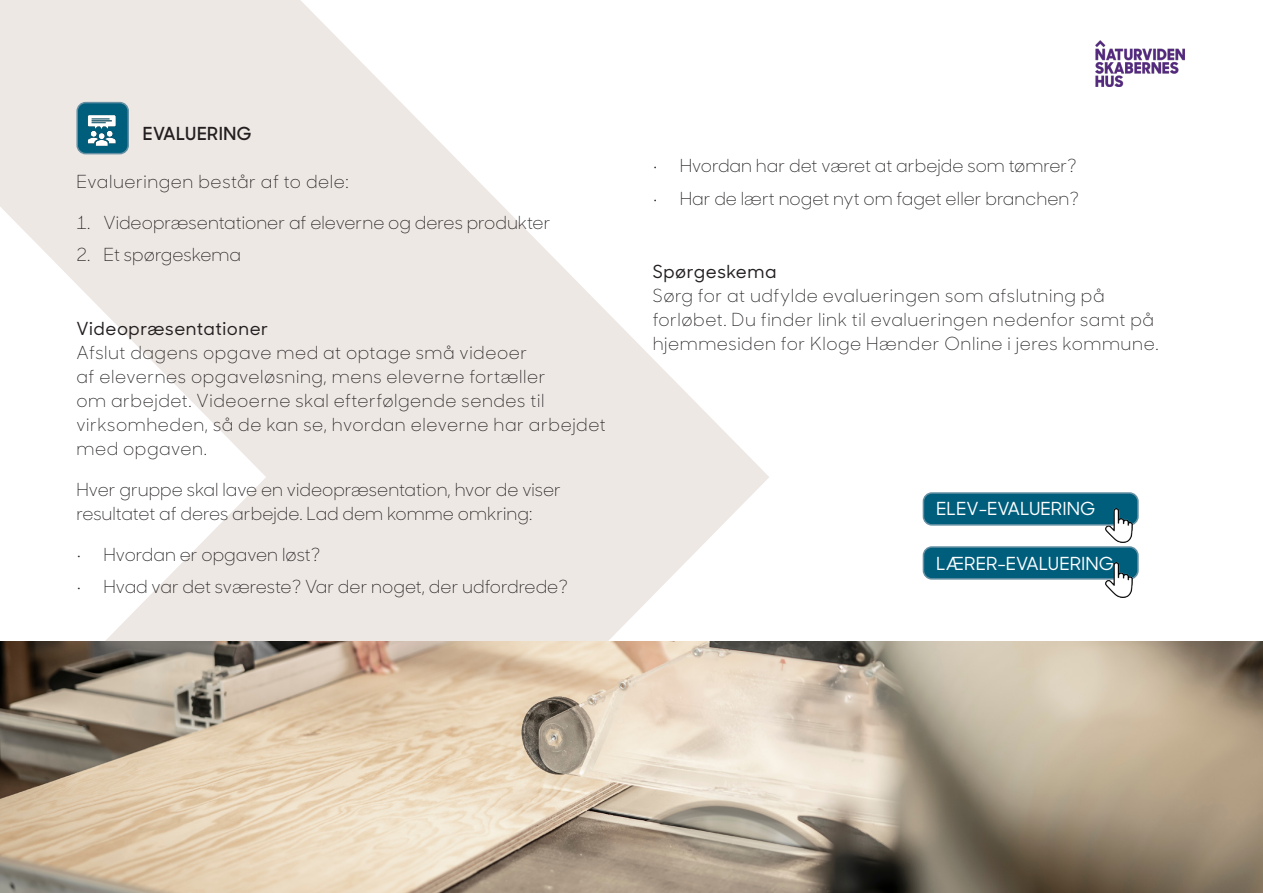
<style>
.page{position:relative;width:1263px;height:893px;background:#fff}
.page>*{position:absolute;margin:0;border:0;box-sizing:border-box;transform-origin:0 0}
.Brødtekst{font:300 18px/24px "Sharp Sans Display No 1";letter-spacing:.03em;color:#231f20}
.Brødtekst-2{font:300 18px/24px "Sharp Sans Display No 1";letter-spacing:.01em;color:#231f20}
.t1{font:500 18px "Sharp Sans Display No 1";color:#fff}
.t2{font:600 18px "Sharp Sans Display No 1";letter-spacing:.03em;color:#231f20}
.s1{font-weight:500}
</style>
<div class="page">
<svg style="left:0;top:0;width:769px;height:641px;fill:#ede8e4"></svg>
<img style="left:1095px;top:40px;width:90px;height:46px">
<div style="left:77px;top:103px;width:51px;height:51px;background:#005e7d;border-radius:9px"></div>
<div style="left:76px;top:102px;width:53px;height:52px;border:2px solid #6590a3;border-radius:9px"></div>
<img style="left:87px;top:115px;width:29px;height:31px">
<div style="left:923px;top:493px;width:215px;height:32px;background:#005e7d;border-radius:9px"></div>
<div style="left:923px;top:492px;width:216px;height:34px;border:2px solid #6590a3;border-radius:9px"></div>
<img style="left:1106px;top:508px;width:27px;height:35px">
<div style="left:923px;top:547px;width:215px;height:32px;background:#005e7d;border-radius:9px"></div>
<div style="left:923px;top:546px;width:216px;height:34px;border:2px solid #6590a3;border-radius:9px"></div>
<img style="left:1106px;top:563px;width:27px;height:34px">
<img style="left:0;top:641px;width:1263px;height:252px">
<p class="t2" style="left:143px;top:119px;width:110px">EVALUERING</p>
<p class="Brødtekst" style="left:76px;top:168px;width:274px">Evalueringen består af to dele:</p>
<p class="Brødtekst-2" style="left:76px;top:209px;width:475px">1. Videopræsentationer af eleverne og deres produkter</p>
<p class="Brødtekst-2" style="left:76px;top:242px;width:166px">2. Et spørgeskema</p>
<p class="Brødtekst" style="left:76px;top:315px;width:531px"><span class="s1">Videopræsentationer<br></span>Afslut dagens opgave med at optage små videoer<br>af elevernes opgaveløsning, mens eleverne fortæller<br>om arbejdet. Videoerne skal efterfølgende sendes til virksomheden, så de kan se, hvordan eleverne har arbejdet med opgaven.</p>
<p class="Brødtekst-2" style="left:76px;top:476px;width:486px">Hver gruppe skal lave en videopræsentation, hvor de viser resultatet af deres arbejde. Lad dem komme omkring:</p>
<p class="Brødtekst-2" style="left:76px;top:541px;width:245px">• Hvordan er opgaven løst?</p>
<p class="Brødtekst-2" style="left:76px;top:574px;width:493px">• Hvad var det sværeste? Var der noget, der udfordrede?</p>
<p class="Brødtekst-2" style="left:653px;top:153px;width:426px">• Hvordan har det været at arbejde som tømrer?</p>
<p class="Brødtekst-2" style="left:653px;top:185px;width:428px">• Har de lært noget nyt om faget eller branchen?</p>
<p class="Brødtekst" style="left:653px;top:259px;width:507px"><span class="s1">Spørgeskema<br></span>Sørg for at udfylde evalueringen som afslutning på forløbet. Du finder link til evalueringen nedenfor samt på hjemmesiden for Kloge Hænder Online i jeres kommune.</p>
<p class="t1" style="left:936px;top:496px;width:161px">ELEV-EVALUERING</p>
<p class="t1" style="left:936px;top:550px;width:179px">LÆRER-EVALUERING</p>
</div>
